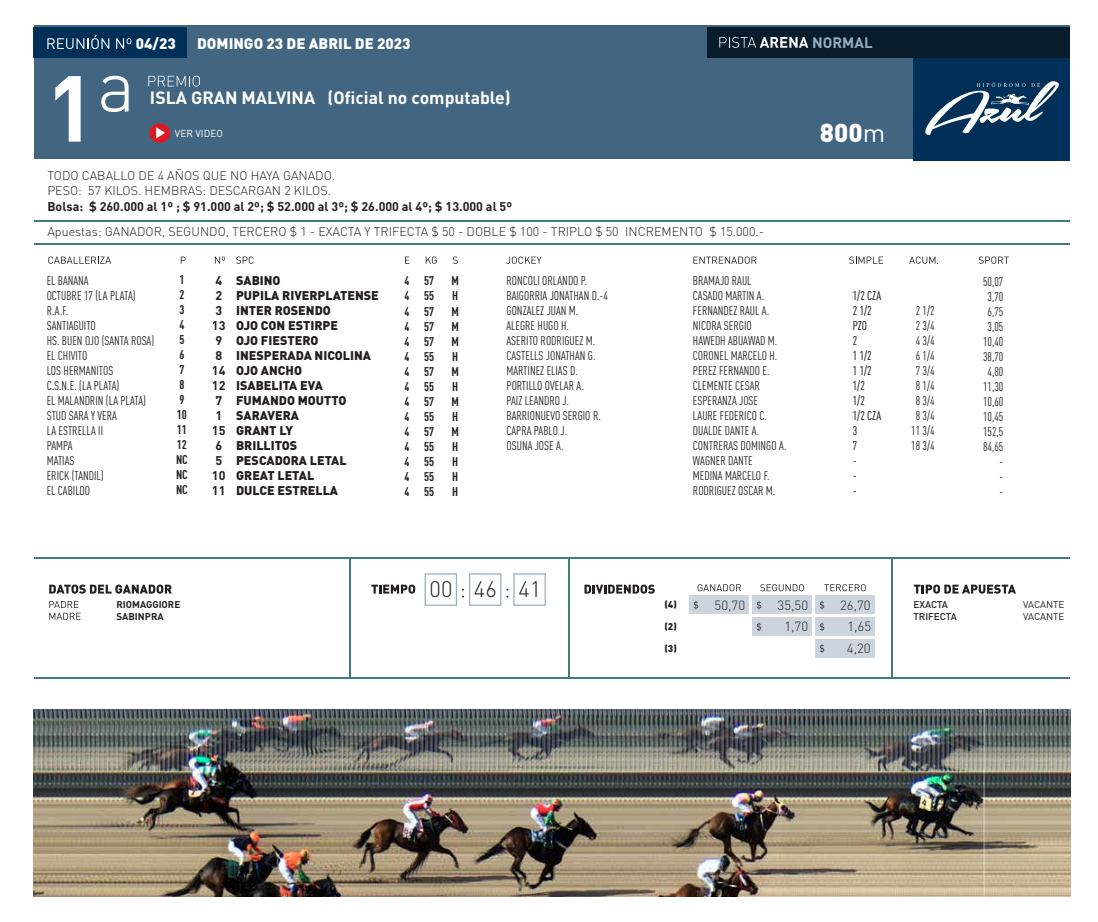
<style>
.page{position:relative;width:1098px;height:922px;background:#fff}
.page>*{position:absolute;margin:0;border:0;box-sizing:border-box;transform-origin:0 0}
.t1{font:700 92px "DIN Pro";color:#fff}
.t2{font:900 25.62px "DIN Pro";color:#fff}
.t3{font:300 22.25px "DIN Pro";color:#231f20}
.t4{font:700 17.62px "DIN Pro";color:#fff}
.t5{font:900 15px "DIN Pro";color:#fff}
.t6{font:700 15px "DIN Pro";color:#99acbc}
.t7{font:300 13.25px/20.1px "DIN Pro";color:#231f20;text-align:center}
.t8{font:12.5px/15px "FFDIN Pro Cond";color:#231f20}
.t9{font:900 12.5px/15px "DIN Pro";color:#231f20}
.t10{font:300 12.5px/15px "DIN Pro";color:#231f20}
.t11{font:700 12.5px/15px "DIN Pro";color:#231f20}
.t12{font:700 12.5px/15px "FFDIN Pro Cond";color:#231f20;text-align:justify}
.t13{font:12.5px/15px "FFDIN Pro Cond";color:#000}
.t14{font:10px "DIN Pro";color:#fff}
.t15{font:700 9.75px/11.8px "DIN Pro";color:#231f20}
.t16{font:500 9.75px/11.8px "DIN Pro";color:#231f20}
.t17{font:9.75px/11.8px "DIN Pro";letter-spacing:-.005em;color:#231f20}
.t18{font:900 9.75px "DIN Pro";color:#231f20}
.s1{font-weight:400}
</style>
<div class="page">
<div style="left:34px;top:25px;width:1035px;height:134px;background:#426682"></div>
<div style="left:913px;top:27px;width:156px;height:134px;background:#003057"></div>
<div style="left:34px;top:27px;width:153px;height:30px;background:#003057"></div>
<div style="left:707px;top:27px;width:362px;height:30px;background:#081c2c"></div>
<hr style="left:34px;top:557px;width:1035px;height:2px;background:#3f7c7d">
<hr style="left:34px;top:677px;width:1035px;height:1px;background:#3f7c7d">
<hr style="left:568px;top:557px;width:1px;height:121px;background:#3f7c7d">
<hr style="left:350px;top:557px;width:1px;height:121px;background:#3f7c7d">
<hr style="left:891px;top:557px;width:2px;height:121px;background:#3f7c7d">
<div style="left:424px;top:573px;width:33px;height:32px;border:1px solid #99acbc"></div>
<div style="left:469px;top:573px;width:32px;height:32px;border:1px solid #99acbc"></div>
<div style="left:513px;top:573px;width:33px;height:32px;border:1px solid #99acbc"></div>
<hr style="left:34px;top:220px;width:1035px;height:1px;background:#3f7c7d">
<hr style="left:34px;top:243px;width:1035px;height:1px;background:#3f7c7d">
<svg style="left:47px;top:35px;width:62px;height:14px"></svg>
<svg style="left:116px;top:38px;width:15px;height:11px"></svg>
<svg style="left:719px;top:37px;width:89px;height:11px"></svg>
<svg style="left:101px;top:76px;width:28px;height:36px"></svg>
<svg style="left:148px;top:76px;width:52px;height:11px"></svg>
<svg style="left:48px;top:256px;width:63px;height:8px"></svg>
<svg style="left:236px;top:256px;width:18px;height:8px"></svg>
<svg style="left:506px;top:256px;width:35px;height:8px"></svg>
<svg style="left:693px;top:256px;width:63px;height:8px"></svg>
<svg style="left:849px;top:256px;width:34px;height:8px"></svg>
<svg style="left:978px;top:256px;width:30px;height:8px"></svg>
<svg style="left:909px;top:256px;width:29px;height:8px"></svg>
<svg style="left:181px;top:256px;width:5px;height:8px"></svg>
<svg style="left:405px;top:256px;width:4px;height:8px"></svg>
<svg style="left:426px;top:256px;width:11px;height:8px"></svg>
<svg style="left:453px;top:256px;width:4px;height:8px"></svg>
<svg style="left:215px;top:256px;width:10px;height:8px"></svg>
<svg style="left:371px;top:584px;width:44px;height:9px"></svg>
<svg style="left:49px;top:584px;width:123px;height:9px"></svg>
<svg style="left:584px;top:584px;width:70px;height:9px"></svg>
<svg style="left:913px;top:584px;width:103px;height:9px"></svg>
<svg style="left:697px;top:584px;width:44px;height:7px"></svg>
<svg style="left:760px;top:584px;width:43px;height:7px"></svg>
<svg style="left:824px;top:584px;width:41px;height:7px"></svg>
<div style="left:689px;top:595px;width:59px;height:19px;background:#ccd5dd"></div>
<svg style="left:693px;top:601px;width:5px;height:8px"></svg>
<div style="left:752px;top:595px;width:59px;height:19px;background:#ccd5dd"></div>
<svg style="left:756px;top:601px;width:5px;height:8px"></svg>
<div style="left:815px;top:595px;width:59px;height:19px;background:#ccd5dd"></div>
<svg style="left:819px;top:601px;width:5px;height:8px"></svg>
<div style="left:752px;top:617px;width:59px;height:19px;background:#ccd5dd"></div>
<svg style="left:756px;top:622px;width:5px;height:9px"></svg>
<div style="left:815px;top:617px;width:59px;height:19px;background:#ccd5dd"></div>
<svg style="left:819px;top:622px;width:5px;height:9px"></svg>
<div style="left:815px;top:639px;width:59px;height:18px;background:#ccd5dd"></div>
<svg style="left:819px;top:644px;width:5px;height:8px"></svg>
<svg style="left:49px;top:601px;width:32px;height:18px"></svg>
<svg style="left:925px;top:81px;width:133px;height:54px"></svg>
<img style="left:34px;top:709px;width:1036px;height:187px">
<div style="left:149px;top:123px;width:21px;height:20px;background:#db1b24;border-radius:50%"></div>
<svg style="left:156px;top:127px;width:9px;height:11px"></svg>
<h1 class="t1" style="left:46px;top:46px;width:51px">1</h1>
<p class="t5" style="left:136px;top:33px;width:41px">04/23</p>
<p class="t5" style="left:197px;top:33px;width:215px">DOMINGO 23 DE ABRIL DE 2023</p>
<p class="t6" style="left:812px;top:32px;width:62px">NORMAL</p>
<h3 class="t4" style="left:150px;top:86px;width:362px">ISLA GRAN MALVINA (Oficial no computable)</h3>
<p class="t14" style="left:175px;top:126px;width:50px">VER VIDEO</p>
<h2 class="t2" style="left:820px;top:115px;width:67px">800<span class="s1">m</span></h2>
<p class="t10" style="left:47px;top:167px;width:289px">TODO CABALLO DE 4 AÑOS QUE NO HAYA GANADO.<br>PESO: 57 KILOS. HEMBRAS: DESCARGAN 2 KILOS.</p>
<p class="t11" style="left:47px;top:198px;width:466px">Bolsa: $ 260.000 al 1º ; $ 91.000 al 2º; $ 52.000 al 3º; $ 26.000 al 4º; $ 13.000 al 5º</p>
<p class="t10" style="left:47px;top:223px;width:718px">Apuestas: GANADOR, SEGUNDO, TERCERO $ 1 - EXACTA Y TRIFECTA $ 50 - DOBLE $ 100 - TRIPLO $ 50 INCREMENTO $ 15.000.-</p>
<p class="t8" style="left:47px;top:272px;width:109px">EL BANANA<br>OCTUBRE 17 (LA PLATA)<br>R.A.F.<br>SANTIAGUITO<br>HS. BUEN OJO (SANTA ROSA)<br>EL CHIVITO<br>LOS HERMANITOS<br>C.S.N.E. (LA PLATA)<br>EL MALANDRIN (LA PLATA)<br>STUD SARA Y VERA<br>LA ESTRELLA II<br>PAMPA<br>MATIAS<br>ERICK (TANDIL)<br>EL CABILDO</p>
<p class="t12" style="left:176px;top:271px;width:13px;text-align:left">1<br>2<br>3<br>4<br>5<br>6<br>7<br>8<br>9<br>10<br>11<br>12<br>NC<br>NC<br>NC</p>
<p class="t11" style="left:212px;top:272px;width:15px">4<br>2<br>3<br>13<br>9<br>8<br>14<br>12<br>7<br>1<br>15<br>6<br>5<br>10<br>11</p>
<p class="t9" style="left:236px;top:272px;width:144px">SABINO<br>PUPILA RIVERPLATENSE<br>INTER ROSENDO<br>OJO CON ESTIRPE<br>OJO FIESTERO<br>INESPERADA NICOLINA<br>OJO ANCHO<br>ISABELITA EVA<br>FUMANDO MOUTTO<br>SARAVERA<br>GRANT LY<br>BRILLITOS<br>PESCADORA LETAL<br>GREAT LETAL<br>DULCE ESTRELLA</p>
<p class="t12" style="left:404px;top:272px;width:7px">4<br>4<br>4<br>4<br>4<br>4<br>4<br>4<br>4<br>4<br>4<br>4<br>4<br>4<br>4</p>
<p class="t12" style="left:424px;top:272px;width:12px">57<br>55<br>57<br>57<br>57<br>55<br>57<br>55<br>57<br>55<br>57<br>55<br>55<br>55<br>55</p>
<p class="t12" style="left:451px;top:272px;width:9px">M H M M M H M H M H M H H H H</p>
<p class="t8" style="left:506px;top:272px;width:103px">RONCOLI ORLANDO P.<br>BAIGORRIA JONATHAN D.-4<br>GONZALEZ JUAN M.<br>ALEGRE HUGO H.<br>ASERITO RODRIGUEZ M.<br>CASTELLS JONATHAN G.<br>MARTINEZ ELIAS D.<br>PORTILLO OVELAR A.<br>PAIZ LEANDRO J.<br>BARRIONUEVO SERGIO R.<br>CAPRA PABLO J.<br>OSUNA JOSE A.</p>
<p class="t8" style="left:693px;top:272px;width:95px">BRAMAJO RAUL<br>CASADO MARTIN A.<br>FERNANDEZ RAUL A.<br>NICORA SERGIO<br>HAWEDH ABUAWAD M.<br>CORONEL MARCELO H.<br>PEREZ FERNANDO E.<br>CLEMENTE CESAR<br>ESPERANZA JOSE<br>LAURE FEDERICO C.<br>DUALDE DANTE A.<br>CONTRERAS DOMINGO A.<br>WAGNER DANTE<br>MEDINA MARCELO F.<br>RODRIGUEZ OSCAR M.</p>
<h3 class="t3" style="left:429px;top:574px;width:113px">00 46 41</h3>
<p class="t13" style="left:852px;top:287px;width:30px">1/2 CZA<br>2 1/2<br>PZO<br>2<br>1 1/2<br>1 1/2<br>1/2<br>1/2<br>1/2 CZA<br>3<br>7<br>-<br>-<br>-</p>
<p class="t8" style="left:911px;top:302px;width:25px;text-align:center">2 1/2<br>2 3/4<br>4 3/4<br>6 1/4<br>7 3/4<br>8 1/4<br>8 3/4<br>8 3/4<br>11 3/4<br>18 3/4</p>
<p class="t8" style="left:983px;top:273px;width:22px;text-align:right">50,07<br>3,70<br>6,75<br>3,05<br>10,40<br>38,70<br>4,80<br>11,30<br>10,60<br>10,45<br>152,5<br>84,65 -<br>-<br>-</p>
<p class="t18" style="left:664px;top:597px;width:14px">(4)</p>
<p class="t7" style="left:714px;top:594px;width:32px">50,70</p>
<p class="t7" style="left:777px;top:594px;width:32px">35,50</p>
<p class="t18" style="left:664px;top:619px;width:14px">(2)</p>
<p class="t7" style="left:784px;top:615px;width:25px">1,70</p>
<p class="t18" style="left:664px;top:641px;width:14px">(3)</p>
<p class="t15" style="left:116px;top:598px;width:65px">RIOMAGGIORE<br>SABINPRA</p>
<p class="t17" style="left:1023px;top:598px;width:43px">VACANTE<br>VACANTE</p>
<p class="t16" style="left:913px;top:598px;width:45px">EXACTA<br>TRIFECTA</p>
<p class="t7" style="left:840px;top:595px;width:33px">26,70<br>1,65</p>
<p class="t7" style="left:847px;top:637px;width:25px">4,20</p>
</div>
